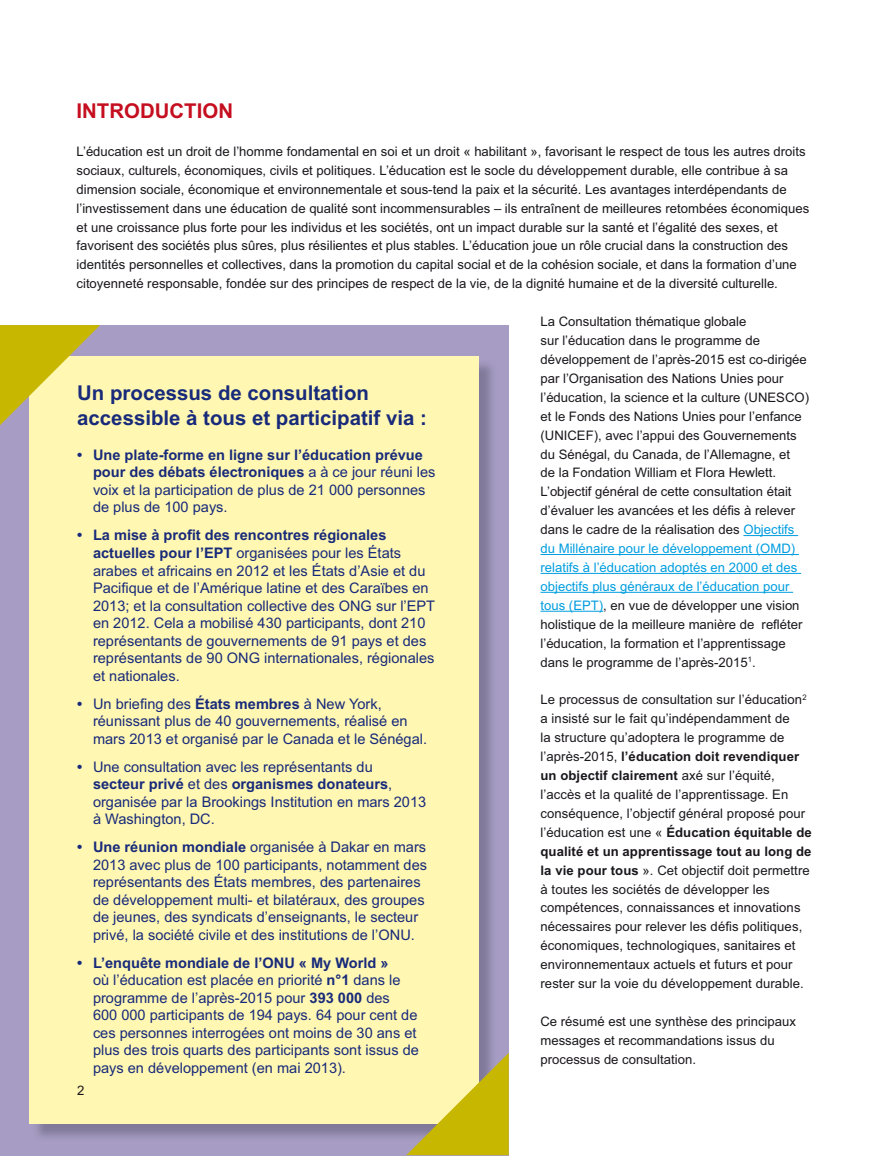
<style>
.page{position:relative;width:891px;height:1157px;background:#fff}
.page>*{position:absolute;margin:0;border:0;box-sizing:border-box;transform-origin:0 0}
.t1{font:700 20.4px/24.5px "Arial";color:#182a7a}
.t2{font:700 20.4px "Arial";color:#c50e1f}
.t3{font:14.55px/17.5px "Arial";color:#182a7a}
.t4{font:13.2px/18.9px "Arial";color:#1a171c}
.s1{color:#009ee0}
.s2{font-weight:700}
</style>
<div class="page">
<hr style="left:743px;top:535px;width:55px;height:1px;background:#009ee0">
<hr style="left:540px;top:554px;width:259px;height:1px;background:#009ee0">
<hr style="left:540px;top:573px;width:261px;height:1px;background:#009ee0">
<hr style="left:540px;top:591px;width:253px;height:1px;background:#009ee0">
<hr style="left:540px;top:610px;width:63px;height:1px;background:#009ee0">
<div style="left:0;top:325px;width:508px;height:829px;background:#a79dc4"></div>
<img style="left:32px;top:364px;width:460px;height:773px">
<div style="left:29px;top:356px;width:450px;height:767px;background:#fff7b2"></div>
<svg style="left:0;top:325px;width:100px;height:100px"></svg>
<svg style="left:406px;top:1052px;width:103px;height:102px"></svg>
<h1 class="t2" style="left:76px;top:103px;width:158px">INTRODUCTION</h1>
<p class="t4" style="left:76px;top:143px;width:734px">L’éducation est un droit de l’homme fondamental en soi et un droit « habilitant », favorisant le respect de tous les autres droits sociaux, culturels, économiques, civils et politiques. L’éducation est le socle du développement durable, elle contribue à sa dimension sociale, économique et environnementale et sous-tend la paix et la sécurité. Les avantages interdépendants de l’investissement dans une éducation de qualité sont incommensurables – ils entraînent de meilleures retombées économiques et une croissance plus forte pour les individus et les sociétés, ont un impact durable sur la santé et l’égalité des sexes, et favorisent des sociétés plus sûres, plus résilientes et plus stables. L’éducation joue un rôle crucial dans la construction des identités personnelles et collectives, dans la promotion du capital social et de la cohésion sociale, et dans la formation d’une citoyenneté responsable, fondée sur des principes de respect de la vie, de la dignité humaine et de la diversité culturelle.</p>
<p class="t4" style="left:540px;top:313px;width:270px">La Consultation thématique globale<br>sur l’éducation dans le programme de développement de l’après-2015 est co-dirigée par l’Organisation des Nations Unies pour l’éducation, la science et la culture (UNESCO) et le Fonds des Nations Unies pour l’enfance (UNICEF), avec l’appui des Gouvernements du Sénégal, du Canada, de l’Allemagne, et<br>de la Fondation William et Flora Hewlett.<br>L’objectif général de cette consultation était d’évaluer les avancées et les défis à relever dans le cadre de la réalisation des <span class="s1">Objectifs du Millénaire pour le développement (OMD) relatifs à l’éducation adoptés en 2000 et des objectifs plus généraux de l’éducation pour tous (EPT)</span>, en vue de développer une vision holistique de la meilleure manière de refléter l’éducation, la formation et l’apprentissage dans le programme de l’après-2015<sup>1</sup>.</p>
<p class="t4" style="left:540px;top:691px;width:273px">Le processus de consultation sur l’éducation<sup>2 </sup>a insisté sur le fait qu’indépendamment de<br>la structure qu’adoptera le programme de l’après-2015, <span class="s2">l’éducation doit revendiquer un objectif clairement</span> axé sur l’équité, l’accès et la qualité de l’apprentissage. En conséquence, l’objectif général proposé pour l’éducation est une « <span class="s2">Éducation équitable de qualité et un apprentissage tout au long de la vie pour tous</span> ». Cet objectif doit permettre à toutes les sociétés de développer les compétences, connaissances et innovations nécessaires pour relever les défis politiques, économiques, technologiques, sanitaires et environnementaux actuels et futurs et pour rester sur la voie du développement durable.</p>
<p class="t4" style="left:540px;top:1012px;width:257px">Ce résumé est une synthèse des principaux messages et recommandations issus du processus de consultation.</p>
<h1 class="t1" style="left:77px;top:383px;width:351px">Un processus de consultation accessible à tous et participatif via :</h1>
<p class="t3" style="left:93px;top:447px;width:344px;text-indent:-16px"><span class="s2">• Une plate-forme en ligne sur l’éducation prévue pour des débats électroniques</span> a à ce jour réuni les voix et la participation de plus de 21 000 personnes de plus de 100 pays.</p>
<p class="t3" style="left:93px;top:528px;width:344px;text-indent:-16px"><span class="s2">• La mise à profit des rencontres régionales actuelles pour l’EPT</span> organisées pour les États arabes et africains en 2012 et les États d’Asie et du Pacifique et de l’Amérique latine et des Caraïbes en 2013; et la consultation collective des ONG sur l’EPT en 2012. Cela a mobilisé 430 participants, dont 210 représentants de gouvernements de 91 pays et des représentants de 90 ONG internationales, régionales et nationales.</p>
<p class="t3" style="left:93px;top:696px;width:335px;text-indent:-16px"><span class="s2">•</span> Un briefing des <span class="s2">États membres</span> à New York, réunissant plus de 40 gouvernements, réalisé en mars 2013 et organisé par le Canada et le Sénégal.</p>
<p class="t3" style="left:93px;top:759px;width:335px;text-indent:-16px"><span class="s2">•</span> Une consultation avec les représentants du <span class="s2">secteur privé</span> et des <span class="s2">organismes donateurs</span>, organisée par la Brookings Institution en mars 2013 à Washington, DC.</p>
<p class="t3" style="left:93px;top:839px;width:335px;text-indent:-16px"><span class="s2">• Une réunion mondiale</span> organisée à Dakar en mars 2013 avec plus de 100 participants, notamment des représentants des États membres, des partenaires de développement multi- et bilatéraux, des groupes de jeunes, des syndicats d’enseignants, le secteur privé, la société civile et des institutions de l’ONU.</p>
<p class="t3" style="left:93px;top:955px;width:327px;text-indent:-16px"><span class="s2">• L’enquête mondiale de l’ONU « My World »<br></span>où l’éducation est placée en priorité <span class="s2">n°1</span> dans le programme de l’après-2015 pour <span class="s2">393 000</span> des<br>600 000 participants de 194 pays. 64 pour cent de ces personnes interrogées ont moins de 30 ans et plus des trois quarts des participants sont issus de pays en développement (en mai 2013).</p>
<p class="t4" style="left:77px;top:1081px;width:9px">2</p>
</div>
